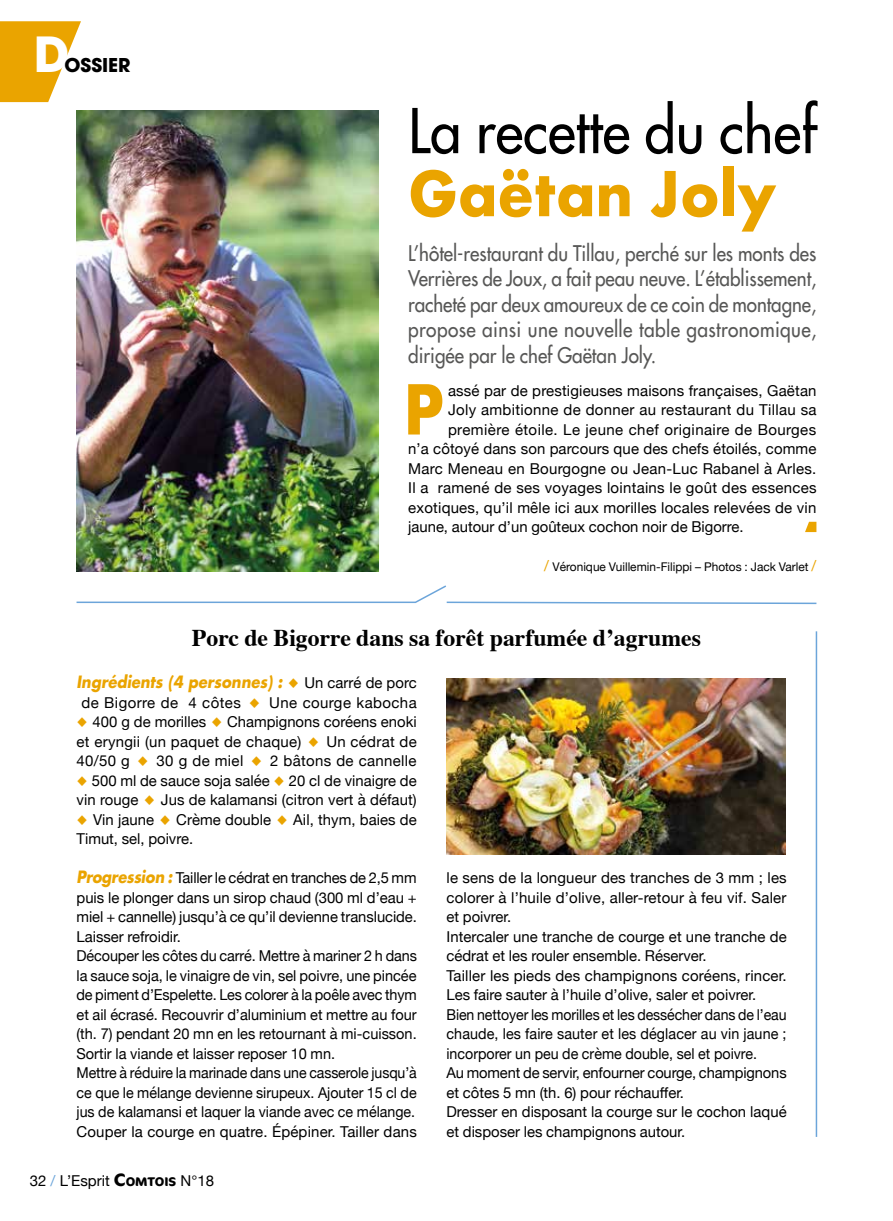
<style>
.page{position:relative;width:893px;height:1221px;background:#fff}
.page>*{position:absolute;margin:0;border:0;box-sizing:border-box;transform-origin:0 0}
.t1{font:700 66.75px "Futura";color:#eaa400;scale:.89 1}
.t2{font:60px "Futura";color:#000;scale:.94 1}
.t3{font:700 60px "Futura";color:#eaa400;scale:.94 1}
.t4{font:700 48px "Avant Garde";color:#fff}
.t5{font:700 24px "Times";color:#000}
.t6{font:21px/25.5px "Futura";letter-spacing:.01em;color:#575756;text-align:justify;scale:.9 1}
.t7{font:700 18.9px "Avant Garde";color:#000}
.t8{font:italic 700 16.5px "Futura";color:#eaa400;scale:.89 1}
.t9{font:15px/19.5px "Helvetica Neue";color:#000}
.t10{font:15px "Helvetica Neue";letter-spacing:.02em;color:#000}
.t11{font:15px "Helvetica Neue";letter-spacing:.03em;color:#000}
.t12{font:15px "Helvetica Neue";letter-spacing:.025em;color:#000}
.t13{font:12px "Helvetica Neue";color:#000}
.s1{font-size:15px;color:#eaa400}
.s2{font-family:"Futura";font-weight:700;font-style:italic;font-size:16.5px;color:#eaa400}
.s3{color:#6ca5da}
.s4{font-family:"Cocon";font-weight:700;font-size:18px}
.s5{font-family:"Cocon";font-weight:700;font-size:12.6px}
</style>
<div class="page">
<img style="left:77px;top:110px;width:301px;height:461px">
<svg style="left:805px;top:521px;width:11px;height:11px"></svg>
<hr style="left:816px;top:631px;width:1px;height:505px;background:#6ca5da">
<svg style="left:76px;top:585px;width:741px;height:20px"></svg>
<svg style="left:0;top:21px;width:81px;height:81px"></svg>
<img style="left:446px;top:678px;width:340px;height:176px">
<h3 class="t4" style="left:34px;top:23px;width:37px">D</h3>
<p class="t7" style="left:64px;top:53px;width:68px">OSSIER</p>
<h2 class="t2" style="left:408px;top:93px;width:436px">La recette du chef</h2>
<h2 class="t3" style="left:408px;top:150px;width:393px">Gaëtan Joly</h2>
<p class="t6" style="left:408px;top:240px;width:455px">L’hôtel-restaurant du Tillau, perché sur les monts des Verrières de Joux, a fait peau neuve. L’établissement, racheté par deux amoureux de ce coin de montagne, propose ainsi une nouvelle table gastronomique, dirigée par le chef Gaëtan Joly.</p>
<h1 class="t1" style="left:403px;top:361px;width:47px">P</h1>
<p class="t9" style="left:448px;top:381px;width:370px">assé par de prestigieuses maisons françaises, Gaëtan</p>
<p class="t10" style="left:448px;top:399px;width:370px">Joly ambitionne de donner au restaurant du Tillau sa</p>
<p class="t11" style="left:448px;top:418px;width:370px">première étoile. Le jeune chef originaire de Bourges</p>
<p class="t9" style="left:408px;top:440px;width:410px">n’a côtoyé dans son parcours que des chefs étoilés, comme</p>
<p class="t10" style="left:408px;top:457px;width:410px">Marc Meneau en Bourgogne ou Jean-Luc Rabanel à Arles.</p>
<p class="t10" style="left:408px;top:477px;width:410px">Il a ramené de ses voyages lointains le goût des essences</p>
<p class="t9" style="left:408px;top:498px;width:410px">exotiques, qu’il mêle ici aux morilles locales relevées de vin</p>
<p class="t9" style="left:408px;top:518px;width:337px">jaune, autour d’un goûteux cochon noir de Bigorre.</p>
<p class="t13" style="left:544px;top:558px;width:274px"><span class="s1">/</span> Véronique Vuillemin-Filippi – Photos : Jack Varlet <span class="s1">/</span></p>
<h3 class="t5" style="left:192px;top:614px;width:511px">Porc de Bigorre dans sa forêt parfumée d’agrumes</h3>
<p class="t8" style="left:77px;top:671px;width:233px">Ingrédients (4 personnes) :</p>
<p class="t9" style="left:304px;top:674px;width:114px">Un carré de porc</p>
<p class="t11" style="left:82px;top:691px;width:161px">de Bigorre de 4 côtes</p>
<p class="t12" style="left:269px;top:691px;width:149px">Une courge kabocha</p>
<p class="t9" style="left:93px;top:713px;width:115px">400 g de morilles</p>
<p class="t9" style="left:77px;top:713px;width:342px;text-indent:151px">Champignons coréens enoki et eryngii (un paquet de chaque)</p>
<p class="t10" style="left:326px;top:730px;width:92px">Un cédrat de</p>
<p class="t9" style="left:77px;top:752px;width:55px">40/50 g</p>
<p class="t9" style="left:157px;top:752px;width:88px">30 g de miel</p>
<p class="t10" style="left:270px;top:750px;width:148px">2 bâtons de cannelle</p>
<p class="t9" style="left:92px;top:771px;width:179px">500 ml de sauce soja salée</p>
<p class="t9" style="left:289px;top:771px;width:129px">20 cl de vinaigre de</p>
<p class="t9" style="left:77px;top:791px;width:63px">vin rouge</p>
<p class="t9" style="left:161px;top:791px;width:257px">Jus de kalamansi (citron vert à défaut)</p>
<p class="t9" style="left:93px;top:810px;width:62px">Vin jaune</p>
<p class="t9" style="left:176px;top:810px;width:96px">Crème double</p>
<p class="t9" style="left:293px;top:810px;width:125px">Ail, thym, baies de</p>
<p class="t9" style="left:77px;top:830px;width:118px">Timut, sel, poivre.</p>
<p class="t9" style="left:77px;top:869px;width:342px"><span class="s2">Progression :</span> Tailler le cédrat en tranches de 2,5 mm puis le plonger dans un sirop chaud (300 ml d’eau + miel + cannelle) jusqu’à ce qu’il devienne translucide.<br>Laisser refroidir.<br>Découper les côtes du carré. Mettre à mariner 2 h dans la sauce soja, le vinaigre de vin, sel poivre, une pincée de piment d’Espelette. Les colorer à la poêle avec thym et ail écrasé. Recouvrir d’aluminium et mettre au four (th. 7) pendant 20 mn en les retournant à mi-cuisson.<br>Sortir la viande et laisser reposer 10 mn.<br>Mettre à réduire la marinade dans une casserole jusqu’à ce que le mélange devienne sirupeux. Ajouter 15 cl de jus de kalamansi et laquer la viande avec ce mélange.<br>Couper la courge en quatre. Épépiner. Tailler dans</p>
<p class="t9" style="left:30px;top:1171px;width:186px">32 <span class="s3">/</span> L’Esprit <span class="s4">C</span><span class="s5">OMTOIS</span> N°18</p>
<p class="t9" style="left:446px;top:869px;width:342px">le sens de la longueur des tranches de 3 mm ; les colorer à l’huile d’olive, aller-retour à feu vif. Saler et poivrer.<br>Intercaler une tranche de courge et une tranche de cédrat et les rouler ensemble. Réserver.<br>Tailler les pieds des champignons coréens, rincer.<br>Les faire sauter à l’huile d’olive, saler et poivrer.<br>Bien nettoyer les morilles et les dessécher dans de l’eau chaude, les faire sauter et les déglacer au vin jaune ; incorporer un peu de crème double, sel et poivre.<br>Au moment de servir, enfourner courge, champignons et côtes 5 mn (th. 6) pour réchauffer.<br>Dresser en disposant la courge sur le cochon laqué et disposer les champignons autour.</p>
</div>
